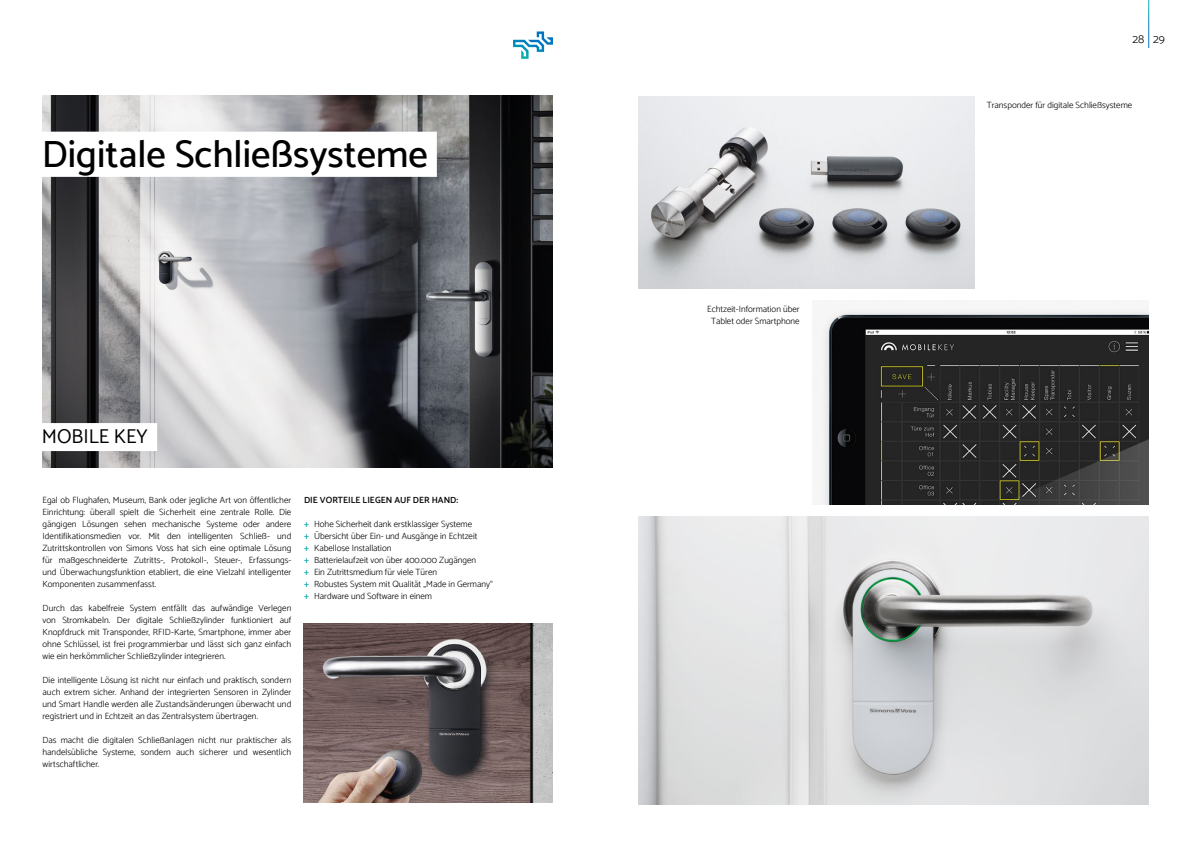
<style>
.page{position:relative;width:1191px;height:842px;background:#fff}
.page>*{position:absolute;margin:0;border:0;box-sizing:border-box;transform-origin:0 0}
.t1{font:500 38.4px "Catamaran";color:#000}
.t2{font:20px "Catamaran";color:#000}
.t3{font:300 12px "Catamaran";color:#000}
.t4{font:300 9px/12px "Catamaran";color:#000;text-align:justify}
.t5{font:600 9px "Catamaran";color:#000}
.s1{font-weight:600;color:#10acac}
</style>
<div class="page">
<img style="left:43px;top:95px;width:510px;height:372px">
<img style="left:304px;top:623px;width:249px;height:180px">
<div style="left:42px;top:132px;width:395px;height:45px;background:#fff"></div>
<div style="left:42px;top:423px;width:115px;height:28px;background:#fff"></div>
<svg style="left:513px;top:31px;width:40px;height:28px"></svg>
<img style="left:638px;top:96px;width:336px;height:192px">
<img style="left:821px;top:309px;width:327px;height:195px">
<img style="left:638px;top:516px;width:510px;height:288px">
<h1 class="t1" style="left:42px;top:131px;width:388px">Digitale Schließsysteme</h1>
<h2 class="t2" style="left:42px;top:424px;width:107px">MOBILE KEY</h2>
<p class="t4" style="left:43px;top:494px;width:250px">Egal ob Flughafen, Museum, Bank oder jegliche Art von öffentlicher Einrichtung: überall spielt die Sicherheit eine zentrale Rolle. Die gängigen Lösungen sehen mechanische Systeme oder andere Identifikationsmedien vor. Mit den intelligenten Schließ- und Zutrittskontrollen von Simons Voss hat sich eine optimale Lösung für maßgeschneiderte Zutritts-, Protokoll-, Steuer-, Erfassungs&shy;und Überwachungsfunktion etabliert, die eine Vielzahl intelligenter Komponenten zusammenfasst.</p>
<p class="t4" style="left:43px;top:602px;width:250px">Durch das kabelfreie System entfällt das aufwändige Verlegen von Stromkabeln. Der digitale Schließzylinder funktioniert auf Knopfdruck mit Transponder, RFID-Karte, Smartphone, immer aber ohne Schlüssel, ist frei programmierbar und lässt sich ganz einfach wie ein herkömmlicher Schließzylinder integrieren.</p>
<p class="t4" style="left:43px;top:674px;width:250px">Die intelligente Lösung ist nicht nur einfach und praktisch, sondern auch extrem sicher. Anhand der integrierten Sensoren in Zylinder und Smart Handle werden alle Zustandsänderungen überwacht und registriert und in Echtzeit an das Zentralsystem übertragen.</p>
<p class="t4" style="left:43px;top:734px;width:250px">Das macht die digitalen Schließanlagen nicht nur praktischer als handelsübliche Systeme, sondern auch sicherer und wesentlich wirtschaftlicher.</p>
<p class="t5" style="left:304px;top:495px;width:155px">DIE VORTEILE LIEGEN AUF DER HAND:</p>
<p class="t4" style="left:304px;top:518px;width:190px;text-align:left"><span class="s1">+</span> Hohe Sicherheit dank erstklassiger Systeme<br><span class="s1">+</span> Übersicht über Ein- und Ausgänge in Echtzeit<br><span class="s1">+</span> Kabellose Installation<br><span class="s1">+</span> Batterielaufzeit von über 400.000 Zugängen<br><span class="s1">+</span> Ein Zutrittsmedium für viele Türen<br><span class="s1">+</span> Robustes System mit Qualität „Made in Germany“ <span class="s1">+</span> Hardware und Software in einem</p>
<p class="t4" style="left:707px;top:303px;width:94px;text-align:center">Echtzeit-Information über<br>Tablet oder Smartphone</p>
<h3 class="t3" style="left:1132px;top:32px;width:34px">28 29</h3>
<p class="t4" style="left:986px;top:99px;width:147px">Transponder für digitale Schließsysteme</p>
</div>
